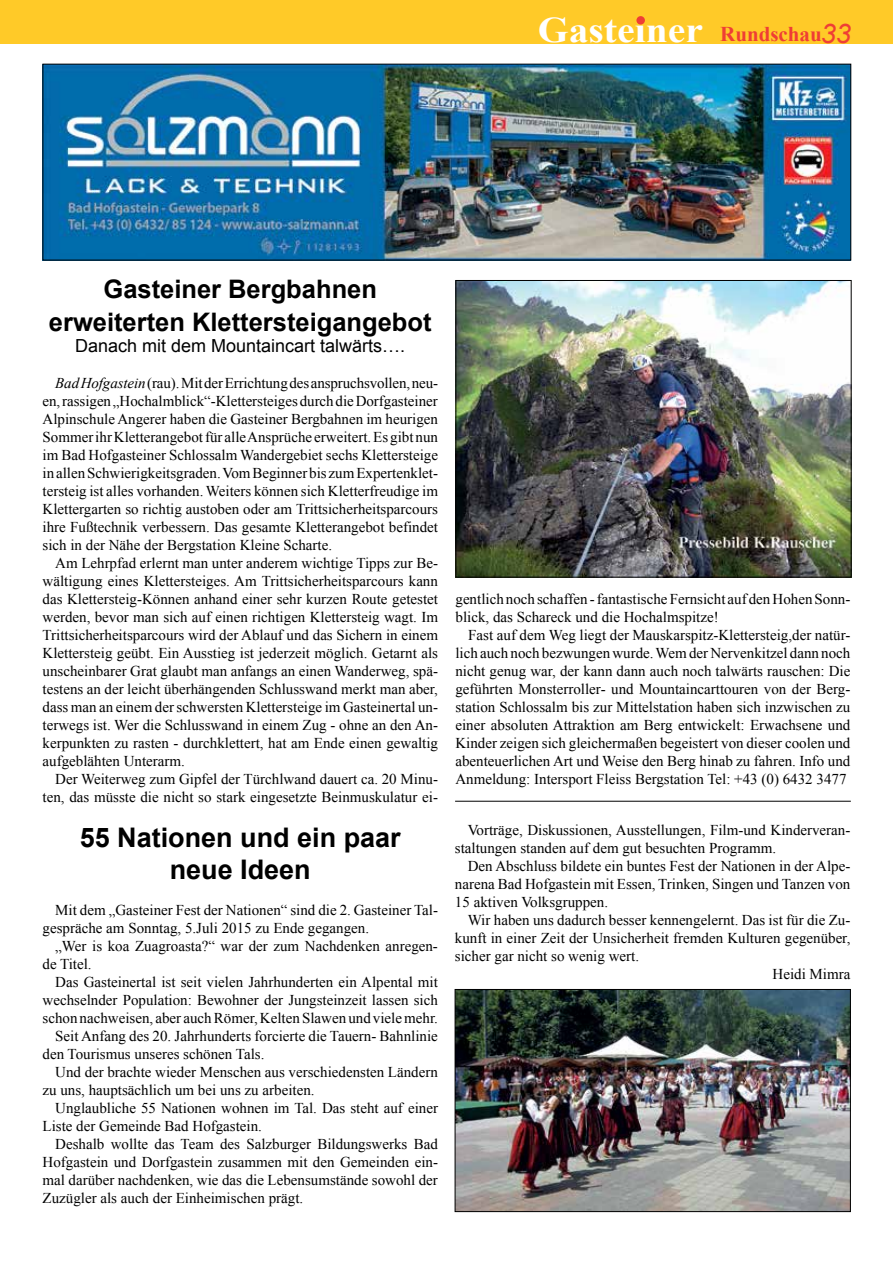
<style>
.page{position:relative;width:893px;height:1263px;background:#fff}
.page>*{position:absolute;margin:0;border:0;box-sizing:border-box;transform-origin:0 0}
.t1{font:700 36px "Times New Roman";color:#fff;scale:1.1 1}
.t2{font:700 27px/32.4px "Arial";color:#000;text-align:center}
.t3{font:700 25.5px/32.4px "Arial";color:#000;text-align:center}
.t4{font:18px "Arial";color:#000}
.t5{font:15px/18px "Times New Roman";color:#000;text-align:justify}
.s1{font-size:21px;color:#ef3e35}
.s2{font-family:"Arial";font-weight:400;font-style:italic;font-size:27px;color:#ef3e35}
.s3{font-style:italic}
</style>
<div class="page">
<div style="left:0;top:0;width:893px;height:43px;background:#ffca28"></div>
<div style="left:636px;top:16px;width:9px;height:9px;background:#ef3e35;border-radius:50%"></div>
<img style="left:45px;top:66px;width:804px;height:192px">
<img style="left:457px;top:282px;width:392px;height:293px">
<div style="left:455px;top:280px;width:396px;height:297px;border:1px solid #000"></div>
<img style="left:457px;top:991px;width:392px;height:219px">
<div style="left:455px;top:989px;width:396px;height:223px;border:1px solid #000"></div>
<hr style="left:455px;top:801px;width:396px;height:1px;background:#000">
<h1 class="t1" style="left:538px;top:5px;width:286px">Gasteiner <span class="s1">Rundschau</span><span class="s2">33</span></h1>
<h3 class="t3" style="left:49px;top:274px;width:384px">Gasteiner Bergbahnen erweiterten Klettersteigangebot</h3>
<p class="t4" style="left:75px;top:334px;width:332px">Danach mit dem Mountaincart talwärts….</p>
<p class="t5" style="left:43px;top:374px;width:397px;text-indent:13px"><span class="s3">Bad Hofgastein</span> (rau). Mit der Errichtung des anspruchsvollen, neu&shy;en, rassigen „Hochalmblick“-Klettersteiges durch die Dorfgasteiner Alpinschule Angerer haben die Gasteiner Bergbahnen im heurigen Sommer ihr Kletterangebot für alle Ansprüche erweitert. Es gibt nun im Bad Hofgasteiner Schlossalm Wandergebiet sechs Klettersteige in allen Schwierigkeitsgraden. Vom Beginner bis zum Expertenklet&shy;tersteig ist alles vorhanden. Weiters können sich Kletterfreudige im Klettergarten so richtig austoben oder am Trittsicherheitsparcours ihre Fußtechnik verbessern. Das gesamte Kletterangebot befindet sich in der Nähe der Bergstation Kleine Scharte.</p>
<p class="t5" style="left:43px;top:554px;width:397px;text-indent:13px">Am Lehrpfad erlernt man unter anderem wichtige Tipps zur Be&shy;wältigung eines Klettersteiges. Am Trittsicherheitsparcours kann das Klettersteig-Können anhand einer sehr kurzen Route getestet werden, bevor man sich auf einen richtigen Klettersteig wagt. Im Trittsicherheitsparcours wird der Ablauf und das Sichern in einem Klettersteig geübt. Ein Ausstieg ist jederzeit möglich. Getarnt als unscheinbarer Grat glaubt man anfangs an einen Wanderweg, spä&shy;testens an der leicht überhängenden Schlusswand merkt man aber, dass man an einem der schwersten Klettersteige im Gasteinertal un&shy;terwegs ist. Wer die Schlusswand in einem Zug - ohne an den An&shy;kerpunkten zu rasten - durchklettert, hat am Ende einen gewaltig aufgeblähten Unterarm.</p>
<p class="t5" style="left:43px;top:770px;width:397px;text-align:right">Der Weiterweg zum Gipfel der Türchlwand dauert ca. 20 Minu&shy;ten, das müsste die nicht so stark eingesetzte Beinmuskulatur ei-</p>
<h2 class="t2" style="left:80px;top:822px;width:323px">55 Nationen und ein paar neue Ideen</h2>
<p class="t5" style="left:43px;top:901px;width:397px;text-indent:13px">Mit dem „Gasteiner Fest der Nationen“ sind die 2. Gasteiner Tal&shy;gespräche am Sonntag, 5.Juli 2015 zu Ende gegangen.</p>
<p class="t5" style="left:43px;top:937px;width:397px;text-indent:13px">„Wer is koa Zuagroasta?“ war der zum Nachdenken anregen&shy;de Titel.</p>
<p class="t5" style="left:55px;top:973px;width:384px">Das Gasteinertal ist seit vielen Jahrhunderten ein Alpental mit</p>
<p class="t5" style="left:43px;top:991px;width:397px">wechselnder Population: Bewohner der Jungsteinzeit lassen sich</p>
<p class="t5" style="left:43px;top:1009px;width:397px">schon nachweisen, aber auch Römer, Kelten Slawen und viele mehr.</p>
<p class="t5" style="left:55px;top:1027px;width:384px">Seit Anfang des 20. Jahrhunderts forcierte die Tauern- Bahnlinie</p>
<p class="t5" style="left:43px;top:1045px;width:223px">den Tourismus unseres schönen Tals.</p>
<p class="t5" style="left:55px;top:1063px;width:384px">Und der brachte wieder Menschen aus verschiedensten Ländern</p>
<p class="t5" style="left:43px;top:1081px;width:274px">zu uns, hauptsächlich um bei uns zu arbeiten.</p>
<p class="t5" style="left:55px;top:1099px;width:384px">Unglaubliche 55 Nationen wohnen im Tal. Das steht auf einer</p>
<p class="t5" style="left:43px;top:1117px;width:221px">Liste der Gemeinde Bad Hofgastein.</p>
<p class="t5" style="left:55px;top:1135px;width:384px">Deshalb wollte das Team des Salzburger Bildungswerks Bad</p>
<p class="t5" style="left:43px;top:1153px;width:397px">Hofgastein und Dorfgastein zusammen mit den Gemeinden ein-</p>
<p class="t5" style="left:43px;top:1171px;width:397px">mal darüber nachdenken, wie das die Lebensumstände sowohl der</p>
<p class="t5" style="left:43px;top:1189px;width:262px">Zuzügler als auch der Einheimischen prägt.</p>
<p class="t5" style="left:455px;top:589px;width:396px">gentlich noch schaffen - fantastische Fernsicht auf den Hohen Sonn&shy;blick, das Schareck und die Hochalmspitze!</p>
<p class="t5" style="left:455px;top:625px;width:396px;text-indent:13px">Fast auf dem Weg liegt der Mauskarspitz-Klettersteig,der natür&shy;lich auch noch bezwungen wurde. Wem der Nervenkitzel dann noch nicht genug war, der kann dann auch noch talwärts rauschen: Die geführten Monsterroller- und Mountaincarttouren von der Berg&shy;station Schlossalm bis zur Mittelstation haben sich inzwischen zu einer absoluten Attraktion am Berg entwickelt: Erwachsene und Kinder zeigen sich gleichermaßen begeistert von dieser coolen und abenteuerlichen Art und Weise den Berg hinab zu fahren. Info und Anmeldung: Intersport Fleiss Bergstation Tel: +43 (0) 6432 3477</p>
<p class="t5" style="left:455px;top:821px;width:397px;text-indent:13px">Vorträge, Diskussionen, Ausstellungen, Film-und Kinderveran&shy;staltungen standen auf dem gut besuchten Programm.</p>
<p class="t5" style="left:455px;top:857px;width:397px;text-indent:13px">Den Abschluss bildete ein buntes Fest der Nationen in der Alpe&shy;narena Bad Hofgastein mit Essen, Trinken, Singen und Tanzen von 15 aktiven Volksgruppen.</p>
<p class="t5" style="left:468px;top:911px;width:384px">Wir haben uns dadurch besser kennengelernt. Das ist für die Zu-</p>
<p class="t5" style="left:455px;top:929px;width:397px">kunft in einer Zeit der Unsicherheit fremden Kulturen gegenüber,</p>
<p class="t5" style="left:455px;top:947px;width:186px">sicher gar nicht so wenig wert.</p>
<p class="t5" style="left:772px;top:965px;width:79px">Heidi Mimra</p>
</div>
